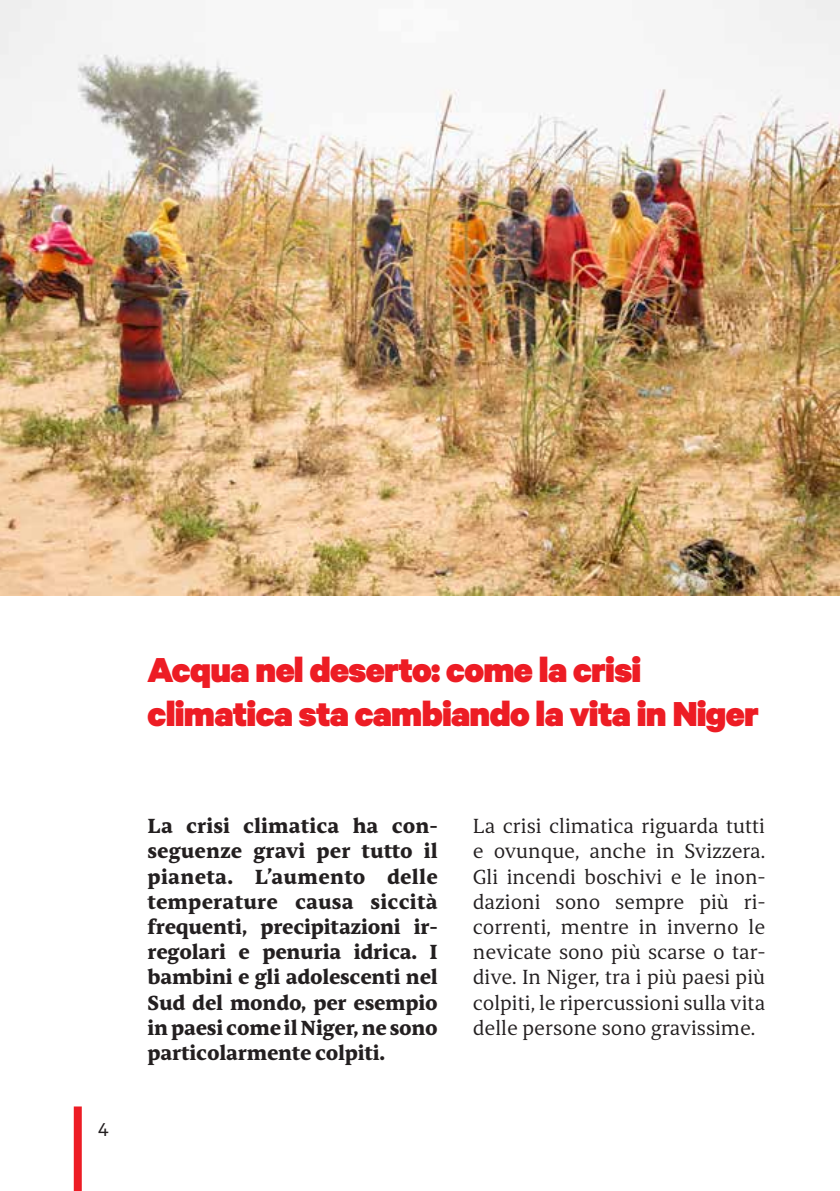
<style>
.page{position:relative;width:840px;height:1191px;background:#fff}
.page>*{position:absolute;margin:0;border:0;box-sizing:border-box;transform-origin:0 0}
.t1{font:900 39px/44px "Calibre";letter-spacing:-.02em;color:#ed1c24}
.t2{font:21px/25.2px "Torrent";letter-spacing:-.005em;color:#231f20;text-align:justify}
.t3{font:700 21px/25.2px "Torrent";letter-spacing:-.015em;color:#231f20;text-align:justify}
.t4{font:21px "Calibre";color:#231f20}
</style>
<div class="page">
<img style="left:0;top:0;width:839px;height:595px">
<div style="left:74px;top:1106px;width:8px;height:85px;background:#ed1c24"></div>
<p class="t4" style="left:98px;top:1116px;width:12px">4</p>
<h1 class="t1" style="left:147px;top:646px;width:612px">Acqua nel deserto: come la crisi climatica sta cambiando la vita in Niger</h1>
<p class="t3" style="left:147px;top:813px;width:292px">La crisi climatica ha con&shy;seguenze gravi per tutto il pianeta. L’aumento delle temperature causa siccità frequenti, precipitazioni ir&shy;regolari e penuria idrica. I bambini e gli adolescenti nel Sud del mondo, per esempio in paesi come il Niger, ne sono particolarmente colpiti.</p>
<p class="t2" style="left:472px;top:813px;width:294px">La crisi climatica riguarda tutti e ovunque, anche in Svizzera.<br>Gli incendi boschivi e le inon&shy;dazioni sono sempre più ri&shy;correnti, mentre in inverno le nevicate sono più scarse o tar&shy;dive. In Niger, tra i più paesi più colpiti, le ripercussioni sulla vita delle persone sono gravissime.</p>
</div>
